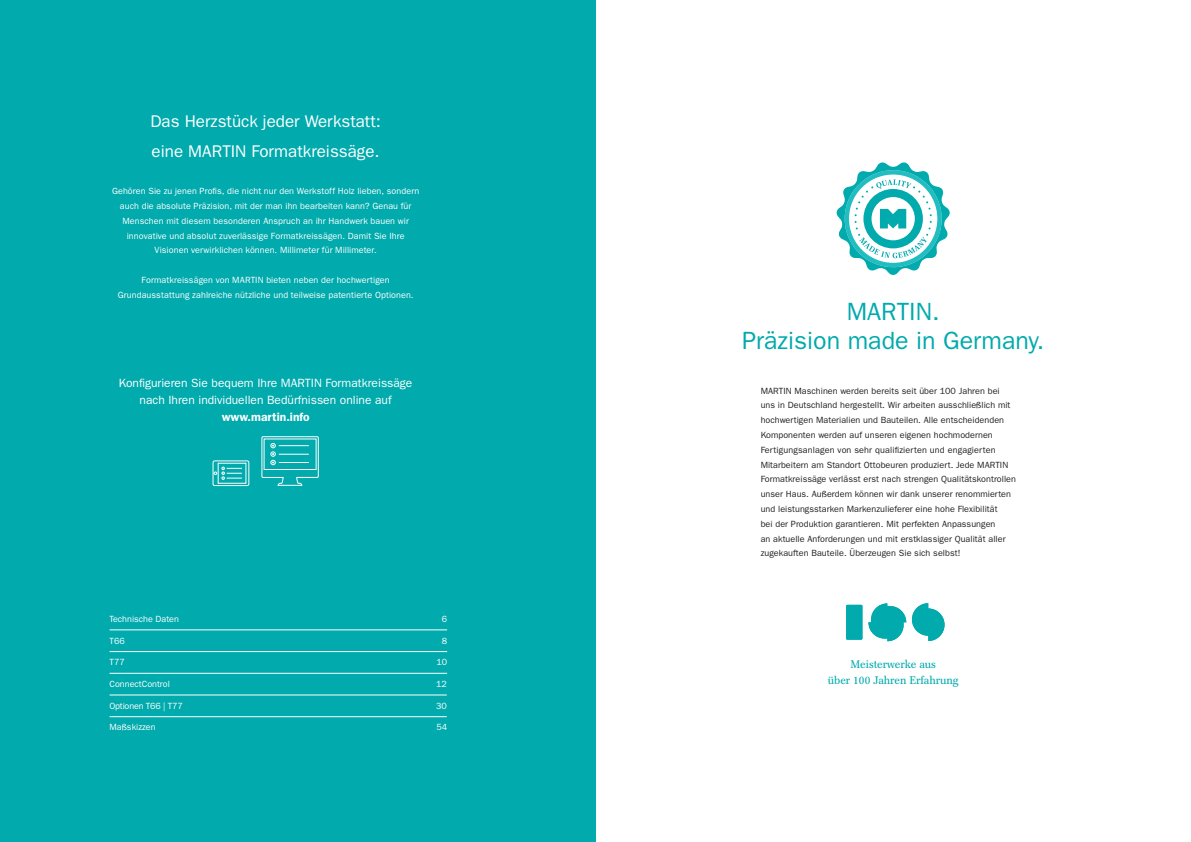
<style>
.page{position:relative;width:1191px;height:842px;background:#fff}
.page>*{position:absolute;margin:0;border:0;box-sizing:border-box;transform-origin:0 0}
.t1{font:25px/29.6px "ITC Franklin Gothic Std";color:#00aaad;text-align:center}
.t2{font:17px/29.6px "ITC Franklin Gothic Std";color:#fff}
.t3{font:12px/17px "ITC Franklin Gothic Std";color:#fff;text-align:center}
.t4{font:600 12px "ITC Franklin Gothic Std";color:#fff}
.t5{font:11px/16.5px "Franklin Antiqua BQ";color:#00aaad;text-align:center}
.t6{font:9px/14.8px "ITC Franklin Gothic Std";letter-spacing:.005em;color:#231f20}
.t7{font:9px/14.8px "ITC Franklin Gothic Std";letter-spacing:.005em;color:#fff;text-align:center}
.t8{font:9px "ITC Franklin Gothic Std";letter-spacing:-.02em;color:#fff}
</style>
<div class="page">
<div style="left:0;top:0;width:595px;height:842px;background:#00aaad"></div>
<svg style="left:261px;top:436px;width:58px;height:50px"></svg>
<svg style="left:212px;top:460px;width:37px;height:26px"></svg>
<svg style="left:846px;top:603px;width:98px;height:38px"></svg>
<hr style="left:109px;top:630px;width:338px;height:1px;background:#fff">
<hr style="left:109px;top:651px;width:338px;height:1px;background:#fff">
<hr style="left:109px;top:673px;width:338px;height:1px;background:#fff">
<hr style="left:109px;top:695px;width:338px;height:1px;background:#fff">
<hr style="left:109px;top:716px;width:338px;height:1px;background:#fff">
<svg style="left:836px;top:162px;width:114px;height:113px"></svg>
<h2 class="t2" style="left:150px;top:107px;width:232px">Das Herzstück jeder Werkstatt: eine MARTIN Formatkreissäge.</h2>
<p class="t7" style="left:112px;top:184px;width:309px">Gehören Sie zu jenen Profis, die nicht nur den Werkstoff Holz lieben, sondern auch die absolute Präzision, mit der man ihn bearbeiten kann? Genau für Menschen mit diesem besonderen Anspruch an ihr Handwerk bauen wir innovative und absolut zuverlässige Formatkreissägen. Damit Sie Ihre Visionen verwirklichen können. Millimeter für Millimeter.</p>
<p class="t7" style="left:118px;top:273px;width:297px">Formatkreissägen von MARTIN bieten neben der hochwertigen<br>Grundausstattung zahlreiche nützliche und teilweise patentierte Optionen.</p>
<h3 class="t3" style="left:119px;top:374px;width:295px">Konfigurieren Sie bequem Ihre MARTIN Formatkreissäge nach Ihren individuellen Bedürfnissen online auf</h3>
<h3 class="t4" style="left:222px;top:409px;width:89px">www.martin.info</h3>
<p class="t7" style="left:109px;top:611px;width:71px">Technische Daten</p>
<p class="t7" style="left:442px;top:611px;width:7px">6</p>
<p class="t7" style="left:109px;top:633px;width:17px">T66</p>
<p class="t7" style="left:442px;top:633px;width:7px">8</p>
<p class="t7" style="left:109px;top:655px;width:17px">T77</p>
<p class="t7" style="left:436px;top:655px;width:12px">10</p>
<p class="t7" style="left:109px;top:677px;width:62px">ConnectControl</p>
<p class="t7" style="left:436px;top:677px;width:12px">12</p>
<p class="t8" style="left:109px;top:700px;width:75px">Optionen T66 | T77</p>
<p class="t7" style="left:436px;top:698px;width:12px">30</p>
<p class="t7" style="left:109px;top:720px;width:48px">Maßskizzen</p>
<p class="t7" style="left:436px;top:720px;width:12px">54</p>
<h1 class="t1" style="left:742px;top:297px;width:304px">MARTIN.<br>Präzision made in Germany.</h1>
<p class="t6" style="left:760px;top:383px;width:257px">MARTIN Maschinen werden bereits seit über 100 Jahren bei uns in Deutschland hergestellt. Wir arbeiten ausschließlich mit hochwertigen Materialien und Bauteilen. Alle entscheidenden Komponenten werden auf unseren eigenen hochmodernen Fertigungsanlagen von sehr qualifizierten und engagierten Mitarbeitern am Standort Ottobeuren produziert. Jede MARTIN Formatkreissäge verlässt erst nach strengen Qualitätskontrollen unser Haus. Außerdem können wir dank unserer renommierten und leistungsstarken Markenzulieferer eine hohe Flexibilität<br>bei der Produktion garantieren. Mit perfekten Anpassungen<br>an aktuelle Anforderungen und mit erstklassiger Qualität aller zugekauften Bauteile. Überzeugen Sie sich selbst!</p>
<p class="t5" style="left:828px;top:656px;width:132px">Meisterwerke aus<br>über 100 Jahren Erfahrung</p>
</div>
